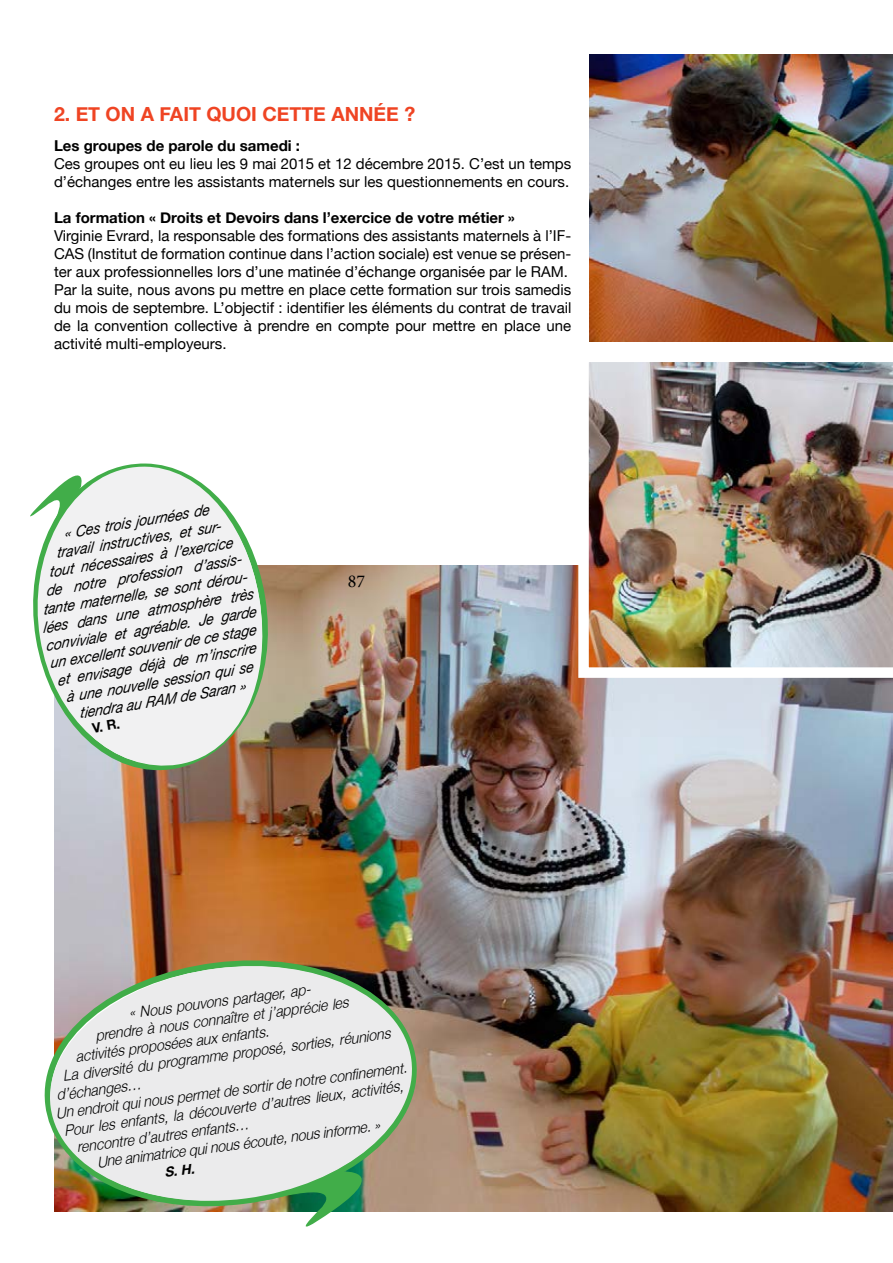
<style>
.page{position:relative;width:893px;height:1263px;background:#fff}
.page>*{position:absolute;margin:0;border:0;box-sizing:border-box;transform-origin:0 0}
.t1{font:700 19.5px "Helvetica Neue";color:#ef4423}
.t2{font:18px "Minion Pro";color:#000}
.t3{font:15px/18px "Helvetica Neue";color:#000}
.t4{font:italic 300 15px "Helvetica Neue";color:#000;scale:.94 1}
.t5{font:italic 15px/18px "Helvetica Neue";color:#000;text-align:center;scale:.94 1}
.t6{font:700 15px "Helvetica Neue";color:#000}
.t7{font:italic 700 13.5px "Helvetica Neue";color:#000}
.t8{font:700 13.5px "Helvetica Neue";color:#000}
</style>
<div class="page">
<img style="left:589px;top:54px;width:304px;height:287px">
<img style="left:54px;top:566px;width:838px;height:645px">
<svg style="left:219px;top:1211px;width:172px;height:16px"></svg>
<svg style="left:44px;top:955px;width:376px;height:256px;background:#ced0c5"></svg>
<svg style="left:54px;top:565px;width:222px;height:213px;background:#a28673"></svg>
<svg style="left:30px;top:463px;width:243px;height:311px;fill:#f1f1f2"></svg>
<img style="left:578px;top:362px;width:315px;height:316px">
<h1 class="t1" style="left:54px;top:99px;width:363px">2. et on a fait quoi cette année ?</h1>
<p class="t6" style="left:54px;top:134px;width:248px">les groupes de parole du samedi :</p>
<p class="t3" style="left:54px;top:155px;width:519px">Ces groupes ont eu lieu les 9 mai 2015 et 12 décembre 2015. C’est un temps d’échanges entre les assistants maternels sur les questionnements en cours.</p>
<p class="t6" style="left:54px;top:206px;width:462px">la formation « Droits et Devoirs dans l’exercice de votre métier »</p>
<p class="t3" style="left:54px;top:227px;width:519px">Virginie Evrard, la responsable des formations des assistants maternels à l’IF-CAS (Institut de formation continue dans l’action sociale) est venue se présen&shy;ter aux professionnelles lors d’une matinée d’échange organisée par le RAM.<br>Par la suite, nous avons pu mettre en place cette formation sur trois samedis du mois de septembre. L’objectif : identifier les éléments du contrat de travail de la convention collective à prendre en compte pour mettre en place une activité multi-employeurs.</p>
<p class="t5" style="left:27px;top:530px;width:228px;rotate:-9deg">« Ces trois journées de<br>travail instructives, et sur-<br>tout nécessaires à l’exercice<br>de notre profession d’assis&shy;tante maternelle, se sont dérou&shy;lées dans une atmosphère très conviviale et agréable. Je garde un excellent souvenir de ce stage et envisage déjà de m’inscrire<br>à une nouvelle session qui se tiendra au RAM de Saran »</p>
<p class="t8" style="left:91px;top:717px;width:29px;rotate:-9deg">V. R.</p>
<p class="t2" style="left:348px;top:569px;width:19px">87</p>
<p class="t4" style="left:127px;top:1000px;width:199px;rotate:-7deg">« Nous pouvons partager, ap-</p>
<p class="t4" style="left:94px;top:1022px;width:273px;rotate:-7deg">prendre à nous connaître et j’apprécie les</p>
<p class="t4" style="left:74px;top:1043px;width:209px;rotate:-7deg">activités proposées aux enfants.</p>
<p class="t4" style="left:61px;top:1062px;width:353px;rotate:-7deg">La diversité du programme proposé, sorties, réunions</p>
<p class="t4" style="left:55px;top:1083px;width:92px;rotate:-7deg">d’échanges…</p>
<p class="t4" style="left:54px;top:1100px;width:378px;rotate:-7deg">Un endroit qui nous permet de sortir de notre confi nement.</p>
<p class="t4" style="left:62px;top:1117px;width:365px;rotate:-7deg">Pour les enfants, la découverte d’autres lieux, activités,</p>
<p class="t4" style="left:75px;top:1134px;width:186px;rotate:-7deg">rencontre d’autres enfants…</p>
<p class="t4" style="left:95px;top:1149px;width:305px;rotate:-7deg">Une animatrice qui nous écoute, nous informe. »</p>
<p class="t7" style="left:163px;top:1161px;width:32px;rotate:-7deg">S. H.</p>
</div>
